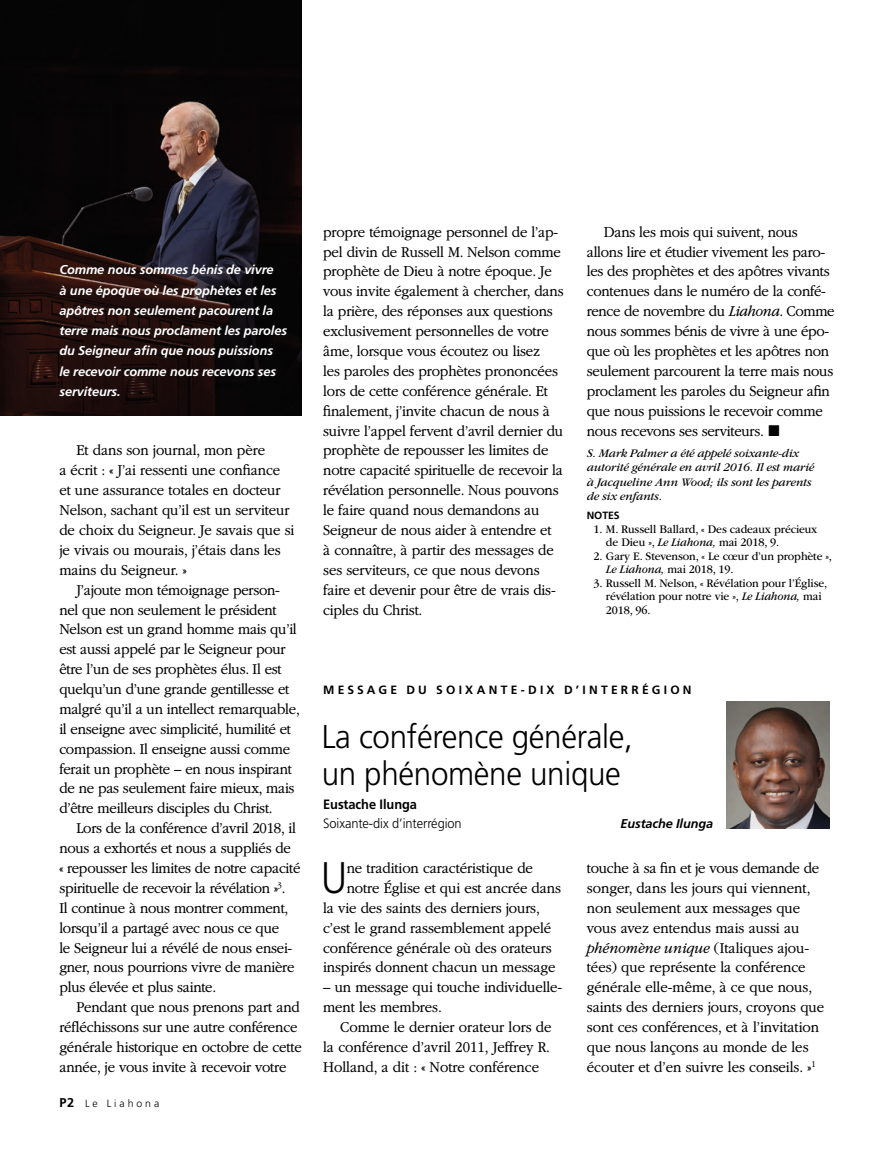
<style>
.page{position:relative;width:893px;height:1161px;background:#fff}
.page>*{position:absolute;margin:0;border:0;box-sizing:border-box;transform-origin:0 0}
.ARTCL_para_first_NEW{font:300 44.25px "Frutigerlds Lat";color:#000;scale:.88 1}
.ARTCL_title_NEWS{font:300 33px/37.5px "Frutigerlds Lat";letter-spacing:-.01em;color:#000;scale:.95 1}
.ARTCL_para_NEWS{font:300 15.75px/20px "Garamondlds Lat Plus";letter-spacing:-.015em;color:#000;scale:.95 1}
.ARTCL_para_first_NEW-2{font:300 15.75px/20px "Garamondlds Lat Plus";letter-spacing:-.01em;color:#000;scale:.95 1}
.ARTCL-BY_para{font:300 13.5px "Frutigerlds Lat";letter-spacing:-.005em;color:#000;scale:.95 1}
.ARTCL-BY_para_first{font:700 13.5px "Frutigerlds Lat";letter-spacing:-.005em;color:#000;scale:.95 1}
.FIGimg_CAP_para_NEWS{font:italic 700 12.75px/20.2px "Frutigerlds Lat";letter-spacing:-.01em;color:#fff}
.FIGimg_CAP_para_NEWS-2{font:italic 700 12.75px "Frutigerlds Lat";letter-spacing:-.01em;color:#000}
.NOTEnmbr_para{font:12px/13.5px "Garamondlds Lat";letter-spacing:-.01em;color:#000;scale:.95 1}
.Bio_para{font:italic 12px/14.2px "Garamondlds Lat";letter-spacing:-.01em;color:#000}
.ARTCL_seriesTitle{font:700 12px "Frutigerlds Lat";letter-spacing:.27em;color:#000}
.Folio_L{font:300 10.5px "Frutigerlds Lat";letter-spacing:.28em;color:#000}
.NOTE_title{font:700 10.5px "Frutigerlds Lat";letter-spacing:-.01em;color:#000}
.s1{font-weight:700;font-size:12.75px}
.s2{font-style:italic}
</style>
<div class="page">
<img style="left:0;top:0;width:302px;height:416px">
<img style="left:726px;top:701px;width:103px;height:127px">
<p class="FIGimg_CAP_para_NEWS" style="left:60px;top:259px;width:229px">Comme nous sommes bénis de vivre<br>à une époque où les prophètes et les apôtres non seulement pacourent la terre mais nous proclament les paroles du Seigneur afin que nous puissions<br>le recevoir comme nous recevons ses serviteurs.</p>
<p class="ARTCL_para_NEWS" style="left:59px;top:440px;width:249px;text-indent:17px">Et dans son journal, mon père<br>a écrit : « J’ai ressenti une confiance et une assurance totales en docteur Nelson, sachant qu’il est un serviteur de choix du Seigneur. Je savais que si je vivais ou mourais, j’étais dans les mains du Seigneur. »</p>
<p class="ARTCL_para_NEWS" style="left:59px;top:579px;width:255px;text-indent:17px">J’ajoute mon témoignage person&shy;nel que non seulement le président Nelson est un grand homme mais qu’il est aussi appelé par le Seigneur pour être l’un de ses prophètes élus. Il est quelqu’un d’une grande gentillesse et malgré qu’il a un intellect remarquable, il enseigne avec simplicité, humilité et compassion. Il enseigne aussi comme ferait un prophète – en nous inspirant de ne pas seulement faire mieux, mais d’être meilleurs disciples du Christ.</p>
<p class="ARTCL_para_NEWS" style="left:59px;top:818px;width:255px;text-indent:17px">Lors de la conférence d’avril 2018, il nous a exhortés et nous a suppliés de<br>« repousser les limites de notre capacité spirituelle de recevoir la révélation »<sup>3</sup>.<br>Il continue à nous montrer comment, lorsqu’il a partagé avec nous ce que<br>le Seigneur lui a révélé de nous ensei&shy;gner, nous pourrions vivre de manière plus élevée et plus sainte.</p>
<p class="ARTCL_para_NEWS" style="left:59px;top:997px;width:257px;text-indent:17px">Pendant que nous prenons part and réfléchissons sur une autre conférence générale historique en octobre de cette année, je vous invite à recevoir votre</p>
<p class="Folio_L" style="left:60px;top:1095px;width:101px"><span class="s1">P2</span> Le Liahona</p>
<p class="ARTCL_para_NEWS" style="left:323px;top:221px;width:255px">propre témoignage personnel de l’ap&shy;pel divin de Russell M. Nelson comme prophète de Dieu à notre époque. Je vous invite également à chercher, dans la prière, des réponses aux questions exclusivement personnelles de votre âme, lorsque vous écoutez ou lisez<br>les paroles des prophètes prononcées lors de cette conférence générale. Et finalement, j’invite chacun de nous à suivre l’appel fervent d’avril dernier du prophète de repousser les limites de notre capacité spirituelle de recevoir la révélation personnelle. Nous pouvons le faire quand nous demandons au Seigneur de nous aider à entendre et<br>à connaître, à partir des messages de ses serviteurs, ce que nous devons faire et devenir pour être de vrais dis&shy;ciples du Christ.</p>
<p class="ARTCL_para_NEWS" style="left:587px;top:221px;width:263px;text-indent:17px">Dans les mois qui suivent, nous allons lire et étudier vivement les paro&shy;les des prophètes et des apôtres vivants contenues dans le numéro de la confé&shy;rence de novembre du <span class="s2">Liahona</span>. Comme nous sommes bénis de vivre à une épo&shy;que où les prophètes et les apôtres non seulement parcourent la terre mais nous proclament les paroles du Seigneur afin que nous puissions le recevoir comme nous recevons ses serviteurs. ◼</p>
<p class="Bio_para" style="left:587px;top:446px;width:229px">S. Mark Palmer a été appelé soixante-dix autorité générale en avril 2016. Il est marié à Jacqueline Ann Wood; ils sont les parents de six enfants.</p>
<p class="NOTE_title" style="left:587px;top:508px;width:34px">NOTES</p>
<p class="NOTEnmbr_para" style="left:606px;top:522px;width:224px;text-indent:-12px">1. M. Russell Ballard, « Des cadeaux précieux de Dieu », <span class="s2">Le Liahona,</span> mai 2018, 9.</p>
<p class="NOTEnmbr_para" style="left:606px;top:549px;width:239px;text-indent:-12px">2. Gary E. Stevenson, « Le cœur d’un prophète »,<br><span class="s2">Le Liahona,</span> mai 2018, 19.</p>
<p class="NOTEnmbr_para" style="left:606px;top:576px;width:234px;text-indent:-12px">3. Russell M. Nelson, « Révélation pour l’Église, révélation pour notre vie », <span class="s2">Le Liahona,</span> mai<br>2018, 96.</p>
<p class="ARTCL_seriesTitle" style="left:323px;top:681px;width:370px">MESSAGE DU SOIXANTE-DIX D’INTERRÉGION</p>
<p class="ARTCL_title_NEWS" style="left:322px;top:717px;width:329px">La conférence générale, un phénomène unique</p>
<p class="ARTCL-BY_para_first" style="left:323px;top:794px;width:100px">Eustache Ilunga</p>
<p class="ARTCL-BY_para" style="left:323px;top:813px;width:147px">Soixante-dix d’interrégion</p>
<p class="FIGimg_CAP_para_NEWS-2" style="left:621px;top:814px;width:94px">Eustache Ilunga</p>
<p class="ARTCL_para_first_NEW" style="left:321px;top:845px;width:31px">U</p>
<p class="ARTCL_para_first_NEW-2" style="left:347px;top:858px;width:198px">ne tradition caractéristique de</p>
<p class="ARTCL_para_NEWS" style="left:587px;top:858px;width:252px">touche à sa fin et je vous demande de songer, dans les jours qui viennent, non seulement aux messages que vous avez entendus mais aussi au <span class="s2">phénomène unique</span> (Italiques ajou&shy;tées) que représente la conférence générale elle-même, à ce que nous, saints des derniers jours, croyons que sont ces conférences, et à l’invitation que nous lançons au monde de les écouter et d’en suivre les conseils. »<sup>1</sup></p>
<p class="ARTCL_para_first_NEW-2" style="left:347px;top:878px;width:227px">notre Église et qui est ancrée dans</p>
<p class="ARTCL_para_first_NEW-2" style="left:323px;top:897px;width:230px">la vie des saints des derniers jours,</p>
<p class="ARTCL_para_first_NEW-2" style="left:323px;top:917px;width:242px">c’est le grand rassemblement appelé</p>
<p class="ARTCL_para_first_NEW-2" style="left:323px;top:937px;width:242px">conférence générale où des orateurs</p>
<p class="ARTCL_para_first_NEW-2" style="left:323px;top:957px;width:246px">inspirés donnent chacun un message</p>
<p class="ARTCL_para_first_NEW-2" style="left:323px;top:977px;width:253px">– un message qui touche individuelle&shy;ment les membres.</p>
<p class="ARTCL_para_NEWS" style="left:323px;top:1017px;width:242px;text-align:justify;text-indent:17px">Comme le dernier orateur lors de la conférence d’avril 2011, Jeffrey R.<br>Holland, a dit : « Notre conférence</p>
</div>
